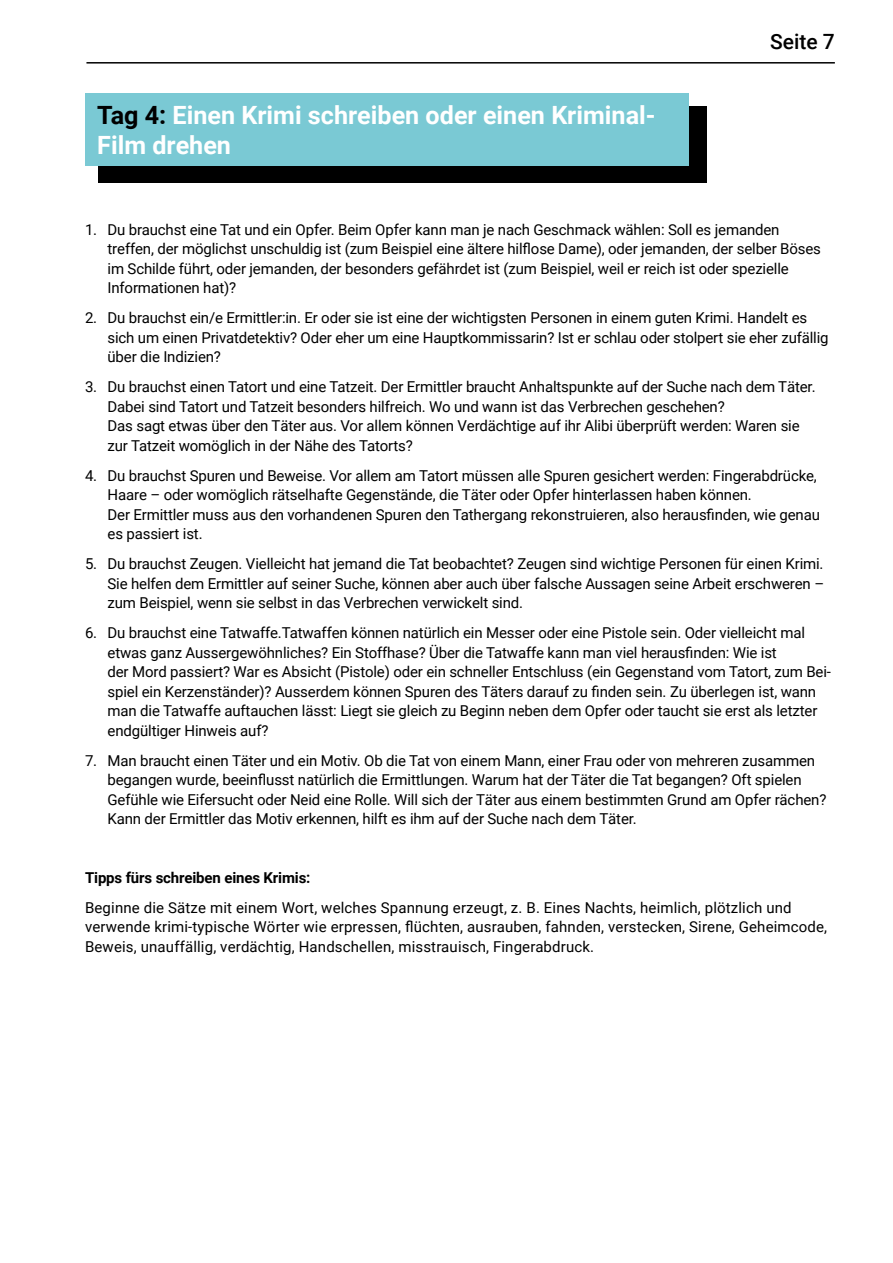
<style>
.page{position:relative;width:893px;height:1263px;background:#fff}
.page>*{position:absolute;margin:0;border:0;box-sizing:border-box;transform-origin:0 0}
.t1{font:700 25.2px/30.2px "Roboto";color:#fff}
.t2{font:500 21px "Roboto";color:#000}
.t3{font:15px/19.5px "Roboto";letter-spacing:-.01em;color:#000}
.t4{font:15px/19.5px "Roboto";letter-spacing:.01em;color:#000}
.t5{font:700 15px "Roboto";letter-spacing:-.01em;color:#000}
.s1{color:#000}
</style>
<div class="page">
<hr style="left:86px;top:62px;width:749px;height:2px;background:#000">
<div style="left:98px;top:106px;width:608px;height:77px;background:#000"></div>
<div style="left:85px;top:94px;width:604px;height:72px;background:#7ac9d4"></div>
<h1 class="t1" style="left:97px;top:99px;width:560px"><span class="s1">Tag 4:</span> Einen Krimi schreiben oder einen Kriminal-<br>Film drehen</h1>
<h2 class="t2" style="left:770px;top:27px;width:66px">Seite 7</h2>
<p class="t3" style="left:108px;top:219px;width:715px;text-indent:-22px">1. Du brauchst eine Tat und ein Opfer. Beim Opfer kann man je nach Geschmack wählen: Soll es jemanden treffen, der möglichst unschuldig ist (zum Beispiel eine ältere hilflose Dame), oder jemanden, der selber Böses im Schilde führt, oder jemanden, der besonders gefährdet ist (zum Beispiel, weil er reich ist oder spezielle Informationen hat)?</p>
<p class="t3" style="left:108px;top:308px;width:723px;text-indent:-22px">2. Du brauchst ein/e Ermittler:in. Er oder sie ist eine der wichtigsten Personen in einem guten Krimi. Handelt es sich um einen Privatdetektiv? Oder eher um eine Hauptkommissarin? Ist er schlau oder stolpert sie eher zufällig über die Indizien?</p>
<p class="t3" style="left:108px;top:377px;width:710px;text-indent:-22px">3. Du brauchst einen Tatort und eine Tatzeit. Der Ermittler braucht Anhaltspunkte auf der Suche nach dem Täter.<br>Dabei sind Tatort und Tatzeit besonders hilfreich. Wo und wann ist das Verbrechen geschehen?<br>Das sagt etwas über den Täter aus. Vor allem können Verdächtige auf ihr Alibi überprüft werden: Waren sie zur Tatzeit womöglich in der Nähe des Tatorts?</p>
<p class="t3" style="left:108px;top:465px;width:714px;text-indent:-22px">4. Du brauchst Spuren und Beweise. Vor allem am Tatort müssen alle Spuren gesichert werden: Fingerabdrücke, Haare – oder womöglich rätselhafte Gegenstände, die Täter oder Opfer hinterlassen haben können.<br>Der Ermittler muss aus den vorhandenen Spuren den Tathergang rekonstruieren, also herausfinden, wie genau es passiert ist.</p>
<p class="t3" style="left:108px;top:554px;width:718px;text-align:justify;text-indent:-22px">5. Du brauchst Zeugen. Vielleicht hat jemand die Tat beobachtet? Zeugen sind wichtige Personen für einen Krimi.<br>Sie helfen dem Ermittler auf seiner Suche, können aber auch über falsche Aussagen seine Arbeit erschweren – zum Beispiel, wenn sie selbst in das Verbrechen verwickelt sind.</p>
<p class="t3" style="left:108px;top:623px;width:725px;text-indent:-22px">6. Du brauchst eine Tatwaffe.Tatwaffen können natürlich ein Messer oder eine Pistole sein. Oder vielleicht mal etwas ganz Aussergewöhnliches? Ein Stoffhase? Über die Tatwaffe kann man viel herausfinden: Wie ist<br>der Mord passiert? War es Absicht (Pistole) oder ein schneller Entschluss (ein Gegenstand vom Tatort, zum Bei&shy;spiel ein Kerzenständer)? Ausserdem können Spuren des Täters darauf zu finden sein. Zu überlegen ist, wann man die Tatwaffe auftauchen lässt: Liegt sie gleich zu Beginn neben dem Opfer oder taucht sie erst als letzter endgültiger Hinweis auf?</p>
<p class="t3" style="left:108px;top:750px;width:720px;text-indent:-22px">7. Man braucht einen Täter und ein Motiv. Ob die Tat von einem Mann, einer Frau oder von mehreren zusammen begangen wurde, beeinflusst natürlich die Ermittlungen. Warum hat der Täter die Tat begangen? Oft spielen Gefühle wie Eifersucht oder Neid eine Rolle. Will sich der Täter aus einem bestimmten Grund am Opfer rächen?<br>Kann der Ermittler das Motiv erkennen, hilft es ihm auf der Suche nach dem Täter.</p>
<p class="t5" style="left:85px;top:867px;width:227px">Tipps fürs schreiben eines Krimis:</p>
<p class="t4" style="left:85px;top:897px;width:744px">Beginne die Sätze mit einem Wort, welches Spannung erzeugt, z. B. Eines Nachts, heimlich, plötzlich und verwende krimi-typische Wörter wie erpressen, flüchten, ausrauben, fahnden, verstecken, Sirene, Geheimcode,<br>Beweis, unauffällig, verdächtig, Handschellen, misstrauisch, Fingerabdruck.</p>
</div>
